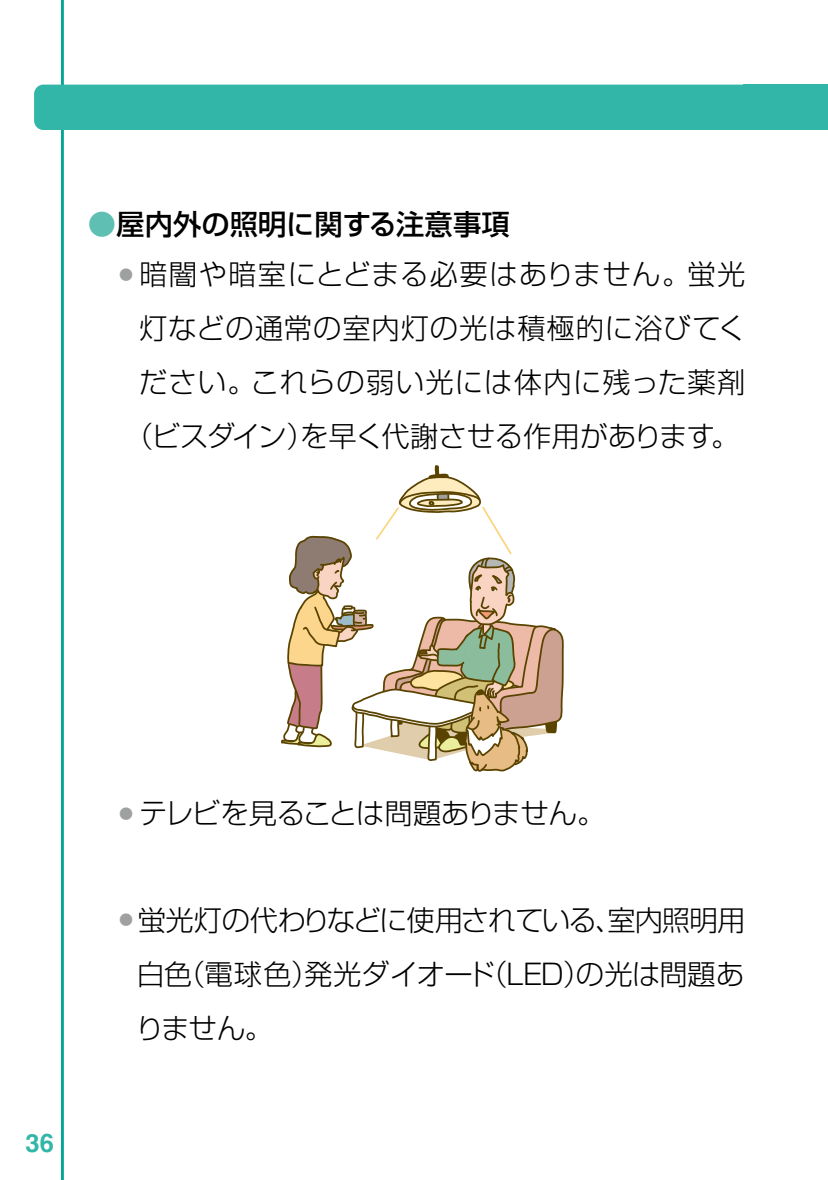
<style>
.page{position:relative;width:828px;height:1180px;background:#fff}
.page>*{position:absolute;margin:0;border:0;box-sizing:border-box;transform-origin:0 0}
.t1{font:300 28.4px/53.8px "Shin Go Pro";letter-spacing:.03em;color:#000;text-align:right}
.t2{font:300 28.4px/53.8px "Shin Go Pro";color:#000;text-align:justify}
.t3{font:500 28.4px "Shin Go Pro";color:#000}
.t4{font:700 25.6px "Helvetica";color:#32b6a8}
.s1{color:#5fbfb3}
</style>
<div class="page">
<hr style="left:61px;top:0;width:3px;height:1179px;background:#00a695">
<div style="left:34px;top:85px;width:794px;height:45px;background:#32b6a8;border-radius:9px"></div>
<svg style="left:281px;top:465px;width:283px;height:307px"></svg>
<p class="t3" style="left:88px;top:201px;width:423px"><span class="s1">●</span>屋内外の照明に関する注意事項</p>
<p class="t1" style="left:119px;top:244px;width:628px"><sup>●</sup> 暗闇や暗室にとどまる必要はありません。蛍光灯などの通常の室内灯の光は積極的に浴びてください。これらの弱い光には体内に残った薬剤（ビスダイン）を早く代謝させる作用があります。</p>
<p class="t4" style="left:26px;top:1127px;width:30px">36</p>
<p class="t2" style="left:119px;top:782px;width:488px"><sup>●</sup> テレビを見ることは問題ありません。</p>
<p class="t2" style="left:136px;top:889px;width:611px;text-indent:-17px"><sup>●</sup> 蛍光灯の代わりなどに使用されている、室内照明用白色（電球色）発光ダイオード（LED）の光は問題ありません。</p>
</div>
